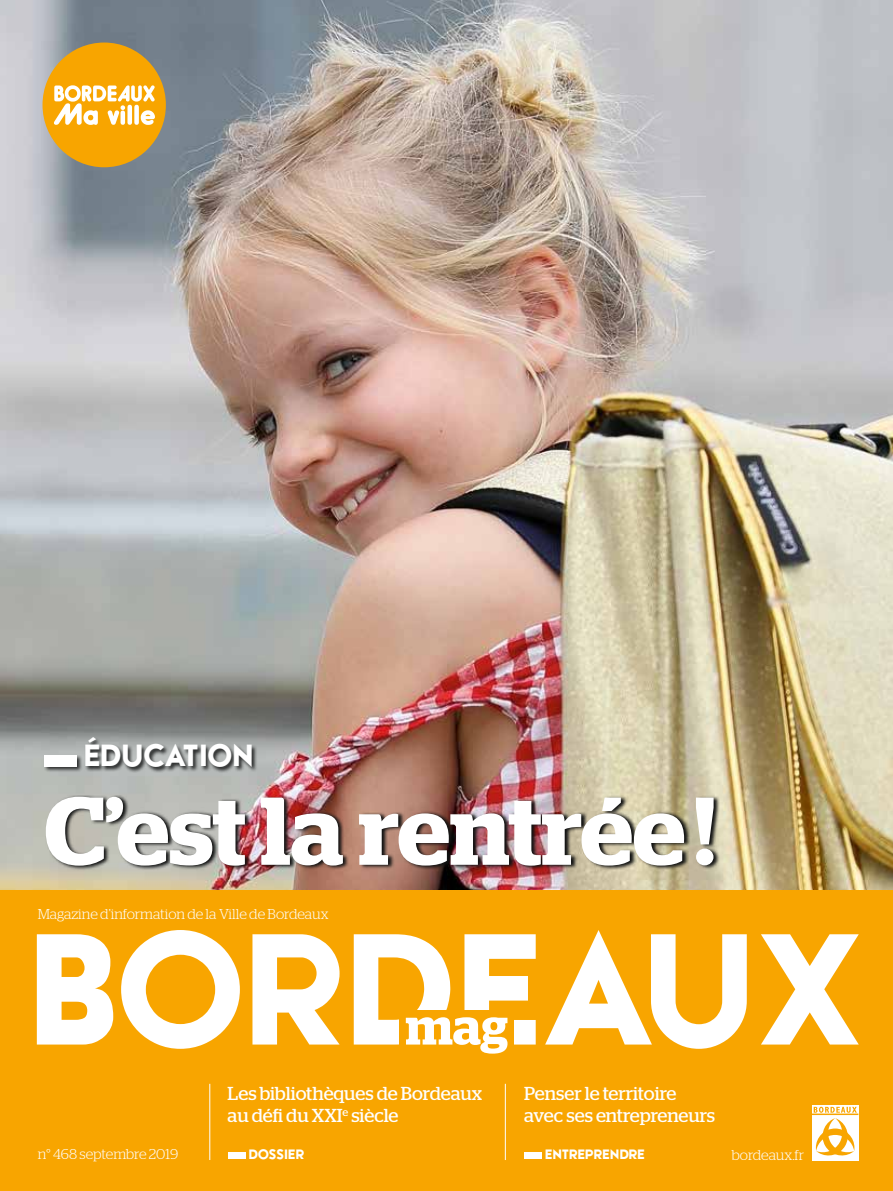
<style>
.page{position:relative;width:893px;height:1191px;background:#fff}
.page>*{position:absolute;margin:0;border:0;box-sizing:border-box;transform-origin:0 0}
.t1{font:900 157.5px "Zeronero";letter-spacing:-.01em;color:#fff}
.t2{font:600 96px "Stag";color:#fff}
.t3{font:600 51px "Stag";color:#fff}
.t4{font:900 30.3px "Zeronero";color:#fff}
.t5{font:18.75px/22.5px "Stag";color:#fff}
.t6{font:300 14.25px "Stag";letter-spacing:-.005em;color:#fff}
.t7{font:900 13.5px "Zeronero";color:#fff}
</style>
<div class="page">
<img style="left:0;top:0;width:893px;height:891px">
<div style="left:0;top:891px;width:893px;height:300px;background:#f8a500"></div>
<div style="left:812px;top:1114px;width:46px;height:46px;background:#fff"></div>
<svg style="left:812px;top:1105px;width:46px;height:8px"></svg>
<svg style="left:816px;top:1118px;width:38px;height:38px"></svg>
<svg style="left:814px;top:1106px;width:43px;height:6px"></svg>
<hr style="left:812px;top:1113px;width:46px;height:2px;background:#f8a500">
<hr style="left:505px;top:1083px;width:1px;height:77px;background:#fff">
<div style="left:524px;top:1152px;width:18px;height:7px;background:#fff"></div>
<hr style="left:209px;top:1083px;width:1px;height:77px;background:#fff">
<div style="left:228px;top:1152px;width:18px;height:7px;background:#fff"></div>
<div style="left:43px;top:43px;width:123px;height:124px;background:#f8a500;border-radius:50%"></div>
<svg style="left:54px;top:85px;width:101px;height:40px"></svg>
<img style="left:45px;top:794px;width:675px;height:76px">
<div style="left:43px;top:737px;width:214px;height:36px;background:#111212;opacity:.85"></div>
<div style="left:44px;top:755px;width:33px;height:11px;background:#fff"></div>
<h3 class="t4" style="left:84px;top:737px;width:170px">ÉDUCATION</h3>
<h2 class="t2" style="left:44px;top:774px;width:673px">C’est la rentrée !</h2>
<p class="t6" style="left:38px;top:906px;width:292px">Magazine d’information de la Ville de Bordeaux</p>
<h1 class="t1" style="left:30px;top:892px;width:838px">BORDEAUX</h1>
<h3 class="t3" style="left:406px;top:996px;width:104px">mag</h3>
<p class="t6" style="left:38px;top:1145px;width:142px">n° 468 septembre 2019</p>
<p class="t5" style="left:228px;top:1081px;width:256px">Les bibliothèques de Bordeaux au défi du XXI<sup>e</sup> siècle</p>
<p class="t7" style="left:249px;top:1146px;width:57px">DOSSIER</p>
<p class="t5" style="left:524px;top:1081px;width:192px">Penser le territoire avec ses entrepreneurs</p>
<p class="t7" style="left:545px;top:1146px;width:101px">ENTREPRENDRE</p>
<p class="t6" style="left:732px;top:1146px;width:74px">bordeaux.fr</p>
</div>
